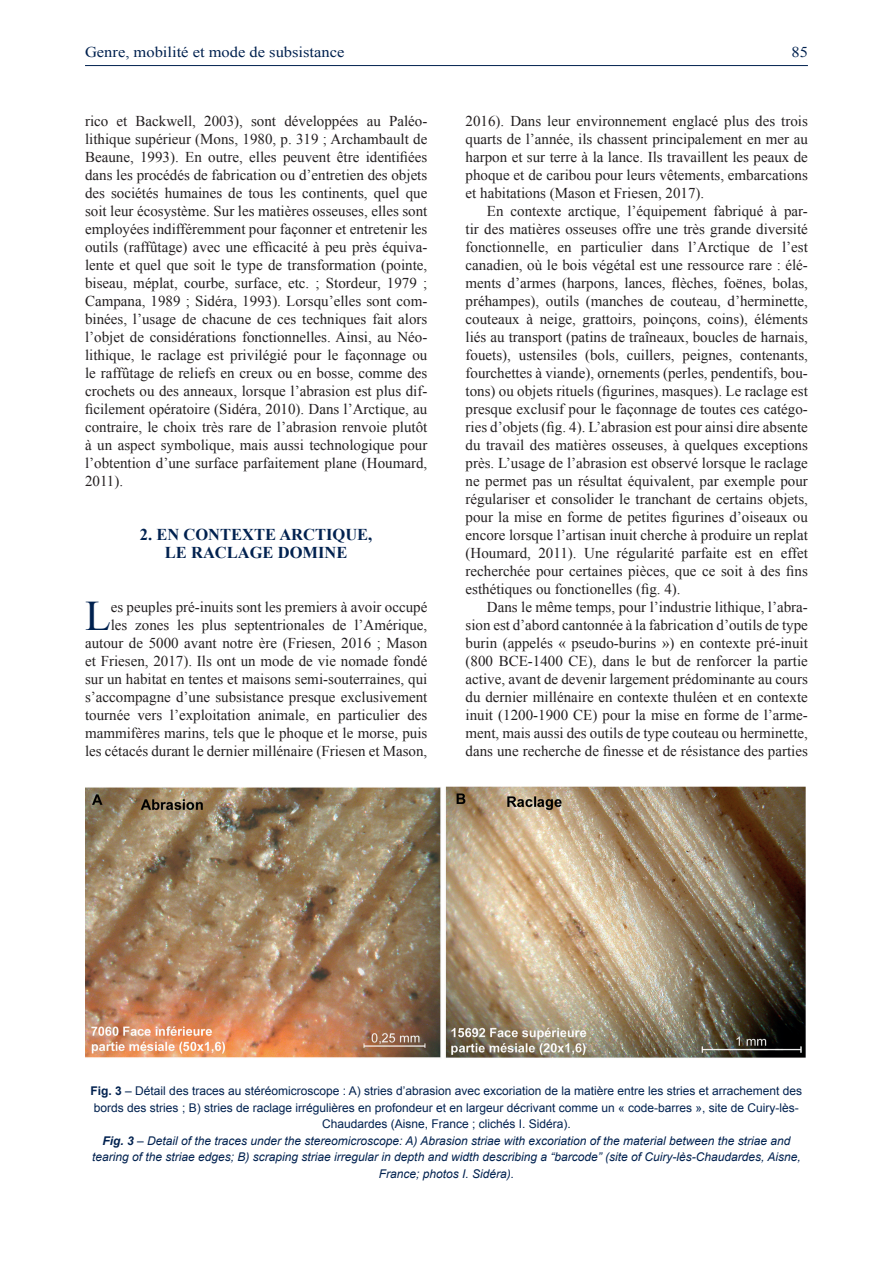
<style>
.page{position:relative;width:893px;height:1263px;background:#fff}
.page>*{position:absolute;margin:0;border:0;box-sizing:border-box;transform-origin:0 0}
.t1{font:42.15px "Times New Roman";color:#00214f}
.t2{font:700 16.5px/18px "Times New Roman";color:#00214f;text-align:center}
.t3{font:15px/18px "Times New Roman";color:#231f20;text-align:justify}
.t4{font:15px "Times New Roman";color:#00214f;scale:1.1 1}
.t5{font:12px/16.5px "Arial";color:#00214f;text-align:center}
.s1{font-weight:700}
.s2{font-weight:700;font-style:italic}
.s3{font-style:italic}
</style>
<div class="page">
<hr style="left:85px;top:65px;width:723px;height:1px;background:#00214f">
<img style="left:85px;top:786px;width:721px;height:272px">
<p class="t4" style="left:85px;top:42px;width:237px">Genre, mobilité et mode de subsistance</p>
<p class="t4" style="left:791px;top:42px;width:16px">85</p>
<p class="t3" style="left:85px;top:112px;width:344px">rico et Backwell, 2003), sont développées au Paléo&shy;lithique supérieur (Mons, 1980, p. 319 ; Archambault de Beaune, 1993). En outre, elles peuvent être identifiées dans les procédés de fabrication ou d’entretien des objets des sociétés humaines de tous les continents, quel que soit leur écosystème. Sur les matières osseuses, elles sont employées indifféremment pour façonner et entretenir les outils (raffûtage) avec une efficacité à peu près équiva&shy;lente et quel que soit le type de transformation (pointe, biseau, méplat, courbe, surface, etc. ; Stordeur, 1979 ; Campana, 1989 ; Sidéra, 1993). Lorsqu’elles sont com&shy;binées, l’usage de chacune de ces techniques fait alors l’objet de considérations fonctionnelles. Ainsi, au Néo&shy;lithique, le raclage est privilégié pour le façonnage ou le raffûtage de reliefs en creux ou en bosse, comme des crochets ou des anneaux, lorsque l’abrasion est plus dif&shy;ficilement opératoire (Sidéra, 2010). Dans l’Arctique, au contraire, le choix très rare de l’abrasion renvoie plutôt à un aspect symbolique, mais aussi technologique pour l’obtention d’une surface parfaitement plane (Houmard, 2011).</p>
<p class="t2" style="left:140px;top:525px;width:234px">2. EN CONTEXTE ARCTIQUE,<br>LE RACLAGE DOMINE</p>
<p class="t3" style="left:85px;top:598px;width:344px;text-align:right">es peuples pré-inuits sont les premiers à avoir occupé<br>les zones les plus septentrionales de l’Amérique, autour de 5000 avant notre ère (Friesen, 2016 ; Mason et Friesen, 2017). Ils ont un mode de vie nomade fondé sur un habitat en tentes et maisons semi-souterraines, qui s’accompagne d’une subsistance presque exclusivement tournée vers l’exploitation animale, en particulier des mammifères marins, tels que le phoque et le morse, puis les cétacés durant le dernier millénaire (Friesen et Mason,</p>
<h1 class="t1" style="left:85px;top:588px;width:27px">L</h1>
<p class="t3" style="left:466px;top:112px;width:344px">2016). Dans leur environnement englacé plus des trois quarts de l’année, ils chassent principalement en mer au harpon et sur terre à la lance. Ils travaillent les peaux de phoque et de caribou pour leurs vêtements, embarcations et habitations (Mason et Friesen, 2017).</p>
<p class="t3" style="left:466px;top:202px;width:344px;text-indent:21px">En contexte arctique, l’équipement fabriqué à par&shy;tir des matières osseuses offre une très grande diversité fonctionnelle, en particulier dans l’Arctique de l’est canadien, où le bois végétal est une ressource rare : élé&shy;ments d’armes (harpons, lances, flèches, foënes, bolas, préhampes), outils (manches de couteau, d’herminette, couteaux à neige, grattoirs, poinçons, coins), éléments liés au transport (patins de traîneaux, boucles de harnais, fouets), ustensiles (bols, cuillers, peignes, contenants, fourchettes à viande), ornements (perles, pendentifs, bou&shy;tons) ou objets rituels (figurines, masques). Le raclage est presque exclusif pour le façonnage de toutes ces catégo&shy;ries d’objets (fig. 4). L’abrasion est pour ainsi dire absente du travail des matières osseuses, à quelques exceptions près. L’usage de l’abrasion est observé lorsque le raclage ne permet pas un résultat équivalent, par exemple pour régulariser et consolider le tranchant de certains objets, pour la mise en forme de petites figurines d’oiseaux ou encore lorsque l’artisan inuit cherche à produire un replat (Houmard, 2011). Une régularité parfaite est en effet recherchée pour certaines pièces, que ce soit à des fins esthétiques ou fonctionelles (fig. 4).</p>
<p class="t3" style="left:466px;top:598px;width:344px;text-indent:21px">Dans le même temps, pour l’industrie lithique, l’abra&shy;sion est d’abord cantonnée à la fabrication d’outils de type burin (appelés « pseudo-burins ») en contexte pré-inuit (800 BCE-1400 CE), dans le but de renforcer la partie active, avant de devenir largement prédominante au cours du dernier millénaire en contexte thuléen et en contexte inuit (1200-1900 CE) pour la mise en forme de l’arme&shy;ment, mais aussi des outils de type couteau ou herminette, dans une recherche de finesse et de résistance des parties</p>
<p class="t5" style="left:91px;top:1083px;width:713px"><span class="s1">Fig. 3</span> – Détail des traces au stéréomicroscope : A) stries d’abrasion avec excoriation de la matière entre les stries et arrachement des bords des stries ; B) stries de raclage irrégulières en profondeur et en largeur décrivant comme un « code-barres », site de Cuiry-lès-Chaudardes (Aisne, France ; clichés I. Sidéra).<br><span class="s2">Fig. 3</span> <span class="s3">– Detail of the traces under the stereomicroscope: A) Abrasion striae with excoriation of the material between the striae and tearing of the striae edges; B) scraping striae irregular in depth and width describing a “barcode” (site of Cuiry-lès-Chaudardes, Aisne, France; photos I. Sidéra).</span></p>
</div>
